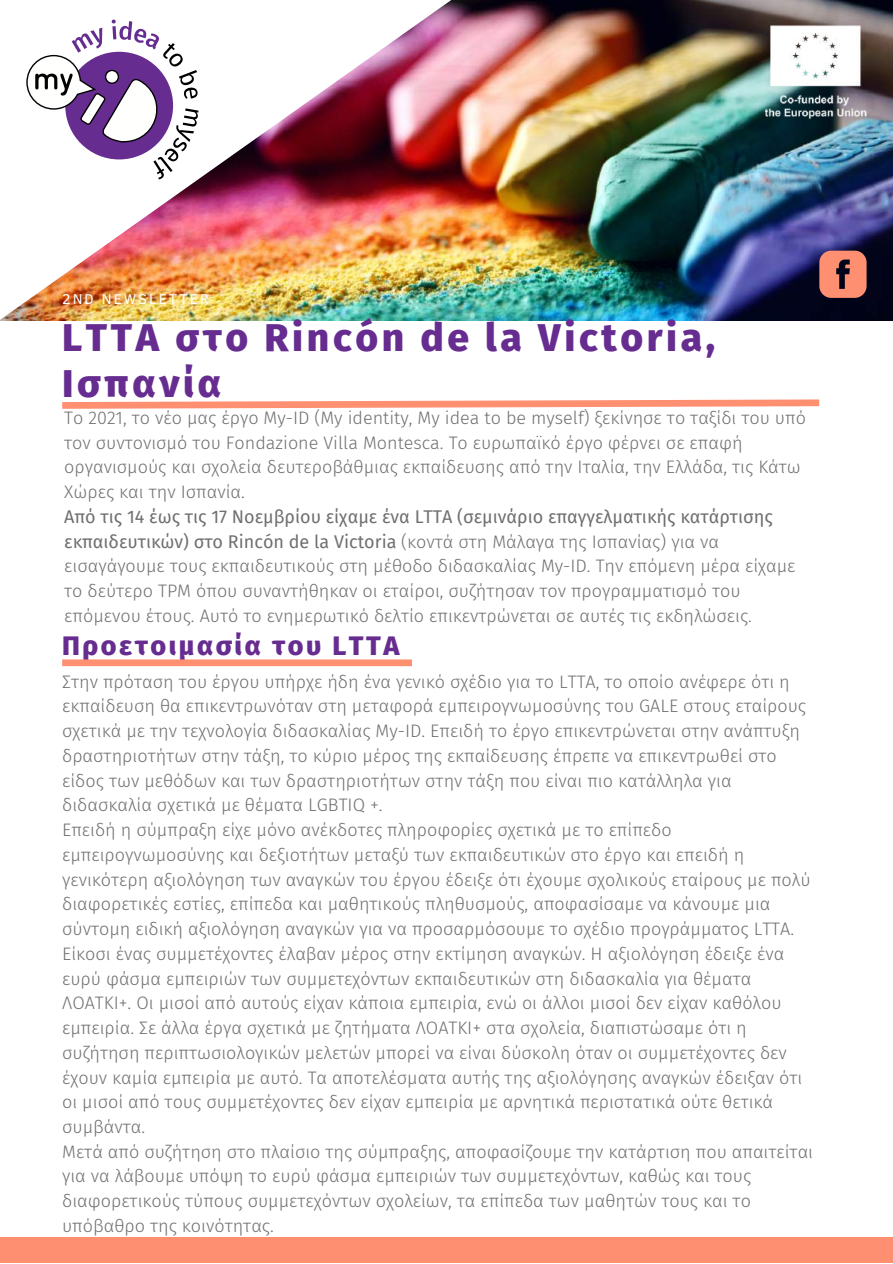
<style>
.page{position:relative;width:893px;height:1264px;background:#fff}
.page>*{position:absolute;margin:0;border:0;box-sizing:border-box;transform-origin:0 0}
.t1{font:800 39px/46px "Fira Sans";letter-spacing:.095em;color:#662c90}
.t2{font:800 27px "Fira Sans";letter-spacing:.095em;color:#662c90}
.t3{font:300 18px/24.8px "Fira Sans";color:#6f6f6f}
.t4{font:14.55px "Clear Sans";letter-spacing:.14em;color:#fffffd}
.s1{font-weight:400}
</style>
<div class="page">
<img style="left:476px;top:0;width:416px;height:320px">
<svg style="left:819px;top:251px;width:47px;height:47px;background:#d67864"></svg>
<img style="left:0;top:0;width:476px;height:321px">
<svg style="left:26px;top:20px;width:172px;height:159px"></svg>
<svg style="left:62px;top:399px;width:758px;height:10px"></svg>
<div style="left:62px;top:659px;width:350px;height:7px;background:#ff8f71"></div>
<div style="left:0;top:1237px;width:892px;height:25px;background:#ff8f71"></div>
<img style="left:759px;top:15px;width:111px;height:112px">
<p class="t4" style="left:62px;top:288px;width:148px">2ND NEWSLETTER</p>
<h1 class="t1" style="left:62px;top:315px;width:654px">LTTA στο Rincón de la Victoria,<br>Ισπανία</h1>
<p class="t3" style="left:64px;top:405px;width:743px">Το 2021, το νέο μας έργο My-ID (My identity, My idea to be myself) ξεκίνησε το ταξίδι του υπό τον συντονισμό του Fondazione Villa Montesca. Το ευρωπαϊκό έργο φέρνει σε επαφή οργανισμούς και σχολεία δευτεροβάθμιας εκπαίδευσης από την Ιταλία, την Ελλάδα, τις Κάτω Χώρες και την Ισπανία.</p>
<p class="t3" style="left:64px;top:504px;width:732px"><span class="s1">Από τις 14 έως τις 17 Νοεμβρίου είχαμε ένα LTTA (σεμινάριο επαγγελματικής κατάρτισης εκπαιδευτικών) στο Rincón de la Victoria</span> (κοντά στη Μάλαγα της Ισπανίας) για να εισαγάγουμε τους εκπαιδευτικούς στη μέθοδο διδασκαλίας My-ID. Την επόμενη μέρα είχαμε το δεύτερο TPM όπου συναντήθηκαν οι εταίροι, συζήτησαν τον προγραμματισμό του επόμενου έτους. Αυτό το ενημερωτικό δελτίο επικεντρώνεται σε αυτές τις εκδηλώσεις.</p>
<h2 class="t2" style="left:62px;top:629px;width:339px">Προετοιμασία του LTTA</h2>
<p class="t3" style="left:62px;top:669px;width:752px">Στην πρόταση του έργου υπήρχε ήδη ένα γενικό σχέδιο για το LTTA, το οποίο ανέφερε ότι η εκπαίδευση θα επικεντρωνόταν στη μεταφορά εμπειρογνωμοσύνης του GALE στους εταίρους σχετικά με την τεχνολογία διδασκαλίας My-ID. Επειδή το έργο επικεντρώνεται στην ανάπτυξη δραστηριοτήτων στην τάξη, το κύριο μέρος της εκπαίδευσης έπρεπε να επικεντρωθεί στο είδος των μεθόδων και των δραστηριοτήτων στην τάξη που είναι πιο κατάλληλα για διδασκαλία σχετικά με θέματα LGBTIQ +.<br>Επειδή η σύμπραξη είχε μόνο ανέκδοτες πληροφορίες σχετικά με το επίπεδο εμπειρογνωμοσύνης και δεξιοτήτων μεταξύ των εκπαιδευτικών στο έργο και επειδή η γενικότερη αξιολόγηση των αναγκών του έργου έδειξε ότι έχουμε σχολικούς εταίρους με πολύ διαφορετικές εστίες, επίπεδα και μαθητικούς πληθυσμούς, αποφασίσαμε να κάνουμε μια σύντομη ειδική αξιολόγηση αναγκών για να προσαρμόσουμε το σχέδιο προγράμματος LTTA.<br>Είκοσι ένας συμμετέχοντες έλαβαν μέρος στην εκτίμηση αναγκών. Η αξιολόγηση έδειξε ένα ευρύ φάσμα εμπειριών των συμμετεχόντων εκπαιδευτικών στη διδασκαλία για θέματα ΛΟΑΤΚΙ+. Οι μισοί από αυτούς είχαν κάποια εμπειρία, ενώ οι άλλοι μισοί δεν είχαν καθόλου εμπειρία. Σε άλλα έργα σχετικά με ζητήματα ΛΟΑΤΚΙ+ στα σχολεία, διαπιστώσαμε ότι η συζήτηση περιπτωσιολογικών μελετών μπορεί να είναι δύσκολη όταν οι συμμετέχοντες δεν έχουν καμία εμπειρία με αυτό. Τα αποτελέσματα αυτής της αξιολόγησης αναγκών έδειξαν ότι οι μισοί από τους συμμετέχοντες δεν είχαν εμπειρία με αρνητικά περιστατικά ούτε θετικά συμβάντα.<br>Μετά από συζήτηση στο πλαίσιο της σύμπραξης, αποφασίζουμε την κατάρτιση που απαιτείται για να λάβουμε υπόψη το ευρύ φάσμα εμπειριών των συμμετεχόντων, καθώς και τους διαφορετικούς τύπους συμμετεχόντων σχολείων, τα επίπεδα των μαθητών τους και το υπόβαθρο της κοινότητας.</p>
</div>
